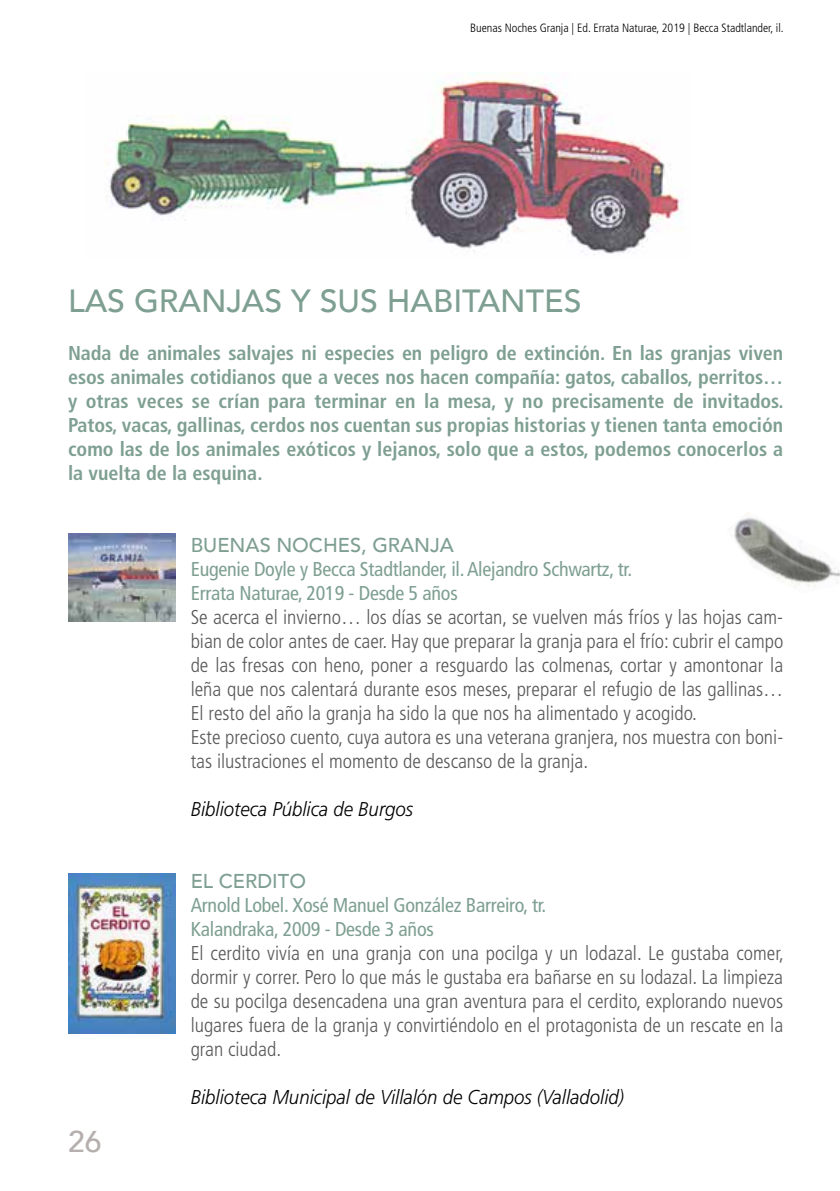
<style>
.page{position:relative;width:840px;height:1191px;background:#fff}
.page>*{position:absolute;margin:0;border:0;box-sizing:border-box;transform-origin:0 0}
.t1{font:500 32px "Avenir";color:#7e9f92}
.t2{font:500 30px "Avenir";color:#b5afad}
.t3{font:300 condensed 20px/24px "Frutiger";color:#58585a;text-align:justify}
.t4{font:700 condensed 20px/24px "Frutiger";color:#7e9f92;text-align:justify}
.t5{font:condensed 20px/24px "Frutiger";letter-spacing:-.01em;color:#7e9f92}
.t6{font:italic 300 20px "Frutiger";color:#000;scale:.93 1}
.t7{font:500 20px "Avenir";color:#7e9f92}
.t8{font:300 condensed 12px "Frutiger";color:#000}
</style>
<div class="page">
<img style="left:68px;top:873px;width:107px;height:160px">
<img style="left:68px;top:533px;width:107px;height:88px">
<img style="left:734px;top:512px;width:105px;height:76px">
<img style="left:106px;top:72px;width:577px;height:183px">
<p class="t8" style="left:470px;top:21px;width:315px">Buenas Noches Granja | Ed. Errata Naturae, 2019 | Becca Stadtlander, il.</p>
<h1 class="t1" style="left:68px;top:273px;width:514px">LAS GRANJAS Y SUS HABITANTES</h1>
<p class="t4" style="left:68px;top:341px;width:716px">Nada de animales salvajes ni especies en peligro de extinción. En las granjas viven esos animales cotidianos que a veces nos hacen compañía: gatos, caballos, perritos… y otras veces se crían para terminar en la mesa, y no precisamente de invitados.<br>Patos, vacas, gallinas, cerdos nos cuentan sus propias historias y tienen tanta emoción como las de los animales exóticos y lejanos, solo que a estos, podemos conocerlos a la vuelta de la esquina.</p>
<p class="t7" style="left:190px;top:528px;width:264px">BUENAS NOCHES, GRANJA</p>
<p class="t5" style="left:190px;top:557px;width:443px">Eugenie Doyle y Becca Stadtlander, il. Alejandro Schwartz, tr.<br>Errata Naturae, 2019 - Desde 5 años</p>
<p class="t3" style="left:190px;top:605px;width:593px;text-align:left">Se acerca el invierno… los días se acortan, se vuelven más fríos y las hojas cam&shy;bian de color antes de caer. Hay que preparar la granja para el frío: cubrir el campo de las fresas con heno, poner a resguardo las colmenas, cortar y amontonar la leña que nos calentará durante esos meses, preparar el refugio de las gallinas… El resto del año la granja ha sido la que nos ha alimentado y acogido.<br>Este precioso cuento, cuya autora es una veterana granjera, nos muestra con boni&shy;tas ilustraciones el momento de descanso de la granja.</p>
<p class="t6" style="left:190px;top:798px;width:240px">Biblioteca Pública de Burgos</p>
<h2 class="t2" style="left:68px;top:1116px;width:35px">26</h2>
<p class="t7" style="left:190px;top:864px;width:117px">EL CERDITO</p>
<p class="t5" style="left:190px;top:893px;width:357px">Arnold Lobel. Xosé Manuel González Barreiro, tr.<br>Kalandraka, 2009 - Desde 3 años</p>
<p class="t3" style="left:190px;top:941px;width:594px">El cerdito vivía en una granja con una pocilga y un lodazal. Le gustaba comer, dormir y correr. Pero lo que más le gustaba era bañarse en su lodazal. La limpieza de su pocilga desencadena una gran aventura para el cerdito, explorando nuevos lugares fuera de la granja y convirtiéndolo en el protagonista de un rescate en la gran ciudad.</p>
<p class="t6" style="left:190px;top:1086px;width:467px">Biblioteca Municipal de Villalón de Campos (Valladolid)</p>
</div>
